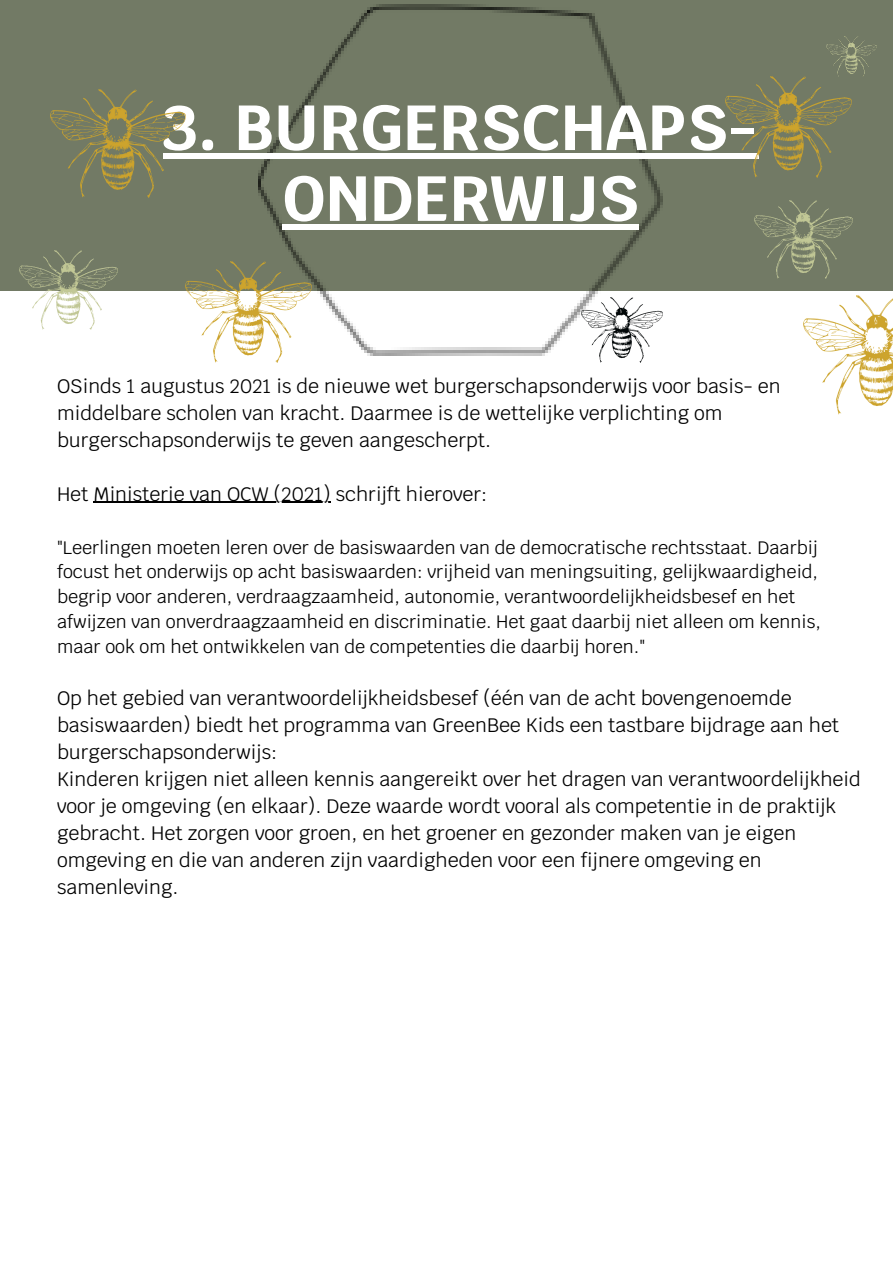
<style>
.page{position:relative;width:893px;height:1264px;background:#fff}
.page>*{position:absolute;margin:0;border:0;box-sizing:border-box;transform-origin:0 0}
.t1{font:700 63.6px/70.8px "Krub";color:#fff;text-align:center}
.t2{font:19.5px/27px "Krub";color:#000}
.t3{font:18px/24.8px "Krub";color:#000}
</style>
<div class="page">
<div style="left:0;top:0;width:892px;height:290px;background:#727a65"></div>
<img style="left:259px;top:5px;width:403px;height:350px">
<div style="left:163px;top:153px;width:595px;height:6px;background:#fff"></div>
<div style="left:282px;top:224px;width:356px;height:6px;background:#fff"></div>
<hr style="left:93px;top:502px;width:238px;height:1px;background:#000">
<img style="left:51px;top:89px;width:135px;height:108px">
<img style="left:726px;top:76px;width:125px;height:102px">
<img style="left:581px;top:297px;width:81px;height:65px">
<img style="left:186px;top:261px;width:125px;height:101px">
<img style="left:754px;top:200px;width:98px;height:79px">
<img style="left:803px;top:295px;width:89px;height:120px">
<img style="left:826px;top:36px;width:50px;height:41px">
<img style="left:20px;top:251px;width:98px;height:78px">
<p class="t1" style="left:163px;top:92px;width:596px">3. BURGERSCHAPS-<br>ONDERWIJS</p>
<p class="t2" style="left:57px;top:372px;width:725px">OSinds 1 augustus 2021 is de nieuwe wet burgerschapsonderwijs voor basis- en middelbare scholen van kracht. Daarmee is de wettelijke verplichting om burgerschapsonderwijs te geven aangescherpt.</p>
<p class="t2" style="left:57px;top:480px;width:432px">Het Ministerie van OCW (2021) schrijft hierover:</p>
<p class="t3" style="left:57px;top:535px;width:765px">"Leerlingen moeten leren over de basiswaarden van de democratische rechtsstaat. Daarbij focust het onderwijs op acht basiswaarden: vrijheid van meningsuiting, gelijkwaardigheid, begrip voor anderen, verdraagzaamheid, autonomie, verantwoordelijkheidsbesef en het afwijzen van onverdraagzaamheid en discriminatie. Het gaat daarbij niet alleen om kennis, maar ook om het ontwikkelen van de competenties die daarbij horen."</p>
<p class="t2" style="left:57px;top:685px;width:783px">Op het gebied van verantwoordelijkheidsbesef (één van de acht bovengenoemde basiswaarden) biedt het programma van GreenBee Kids een tastbare bijdrage aan het burgerschapsonderwijs:</p>
<p class="t2" style="left:57px;top:766px;width:805px">Kinderen krijgen niet alleen kennis aangereikt over het dragen van verantwoordelijkheid voor je omgeving (en elkaar). Deze waarde wordt vooral als competentie in de praktijk gebracht. Het zorgen voor groen, en het groener en gezonder maken van je eigen omgeving en die van anderen zijn vaardigheden voor een fijnere omgeving en samenleving.</p>
</div>
